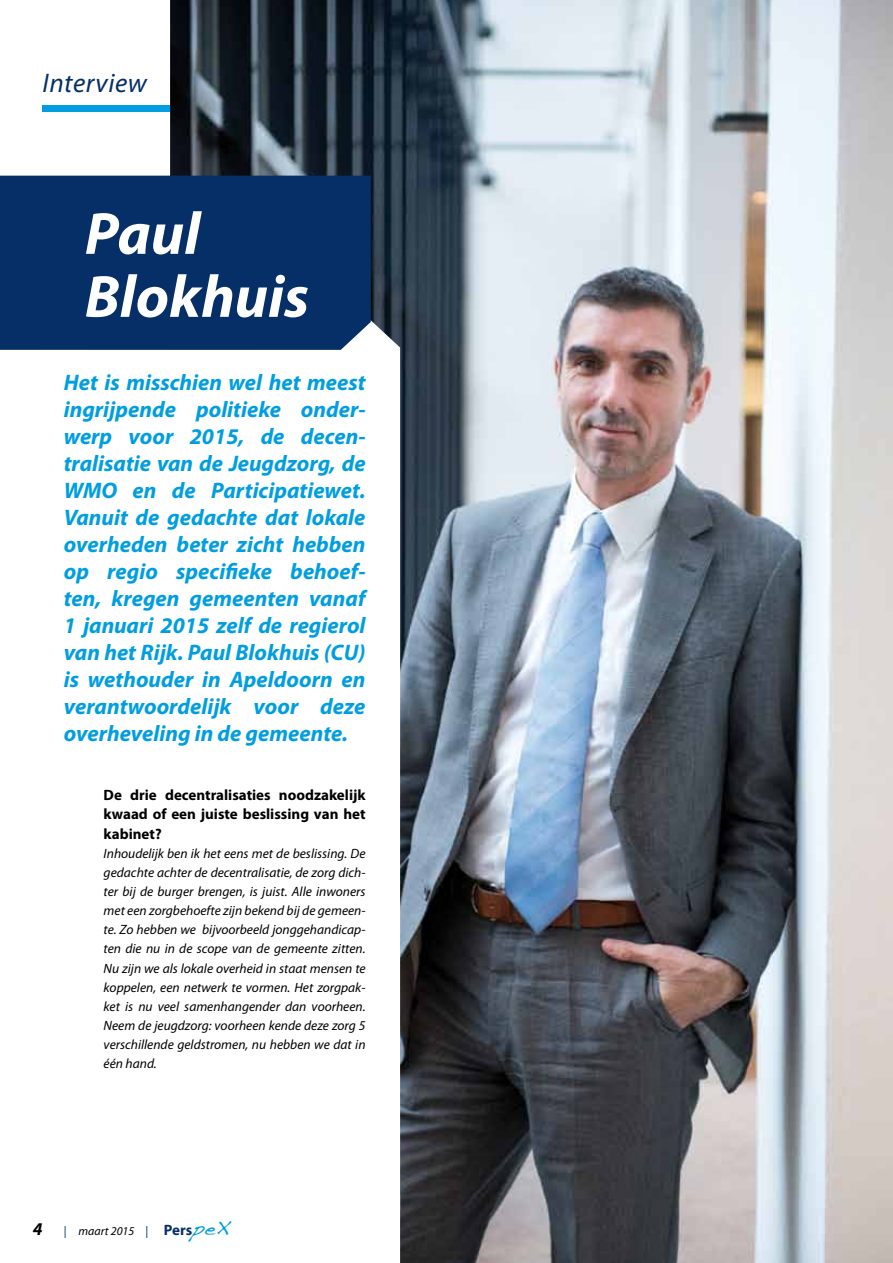
<style>
.page{position:relative;width:893px;height:1263px;background:#fff}
.page>*{position:absolute;margin:0;border:0;box-sizing:border-box;transform-origin:0 0}
.t1{font:italic 700 60px/63px "Myriad Pro";color:#fff}
.t2{font:italic 27px "Myriad Pro";letter-spacing:.02em;color:#052f66}
.t3{font:italic 700 22.5px/27px "Myriad Pro";color:#009ee0;text-align:justify}
.t4{font:700 15px/19.2px "Myriad Pro";color:#000;text-align:justify}
.t5{font:italic 13.5px/19.2px "Myriad Pro";color:#000;text-align:justify}
.t6{font:italic 12px "Myriad Pro";color:#000}
.s1{font-weight:700;font-size:18px}
.s2{font-style:normal;color:#052f66}
.s3{font-weight:700;font-style:normal;font-size:15px;color:#052f66}
.s4{font-family:"Dakota";font-style:normal;font-size:19.5px;color:#009ee0}
</style>
<div class="page">
<img style="left:170px;top:0;width:723px;height:1263px">
<svg style="left:170px;top:320px;width:230px;height:890px"></svg>
<div style="left:43px;top:105px;width:127px;height:6px;background:#009ee0"></div>
<div style="left:0;top:176px;width:371px;height:174px;background:#052f66"></div>
<h2 class="t2" style="left:43px;top:67px;width:106px">Interview</h2>
<h1 class="t1" style="left:85px;top:200px;width:226px">Paul<br>Blokhuis</h1>
<p class="t3" style="left:64px;top:368px;width:303px">Het is misschien wel het meest ingrijpende politieke onder&shy;werp voor 2015, de decen&shy;tralisatie van de Jeugdzorg, de WMO en de Participatiewet.<br>Vanuit de gedachte dat lokale overheden beter zicht hebben op regio specifieke behoef&shy;ten, kregen gemeenten vanaf 1 januari 2015 zelf de regierol van het Rijk. Paul Blokhuis (CU) is wethouder in Apeldoorn en verantwoordelijk voor deze overheveling in de gemeente.</p>
<p class="t4" style="left:104px;top:785px;width:263px">De drie decentralisaties noodzakelijk kwaad of een juiste beslissing van het kabinet?</p>
<p class="t5" style="left:104px;top:843px;width:263px">Inhoudelijk ben ik het eens met de beslissing. De gedachte achter de decentralisatie, de zorg dich&shy;ter bij de burger brengen, is juist. Alle inwoners met een zorgbehoefte zijn bekend bij de gemeen&shy;te. Zo hebben we bijvoorbeeld jonggehandicap&shy;ten die nu in de scope van de gemeente zitten.<br>Nu zijn we als lokale overheid in staat mensen te koppelen, een netwerk te vormen. Het zorgpak&shy;ket is nu veel samenhangender dan voorheen.<br>Neem de jeugdzorg: voorheen kende deze zorg 5 verschillende geldstromen, nu hebben we dat in één hand.</p>
<p class="t6" style="left:33px;top:1223px;width:199px"><span class="s1">4</span> <span class="s2">|</span> maart 2015 <span class="s2">|</span> <span class="s3">Pers</span><span class="s4">peX</span></p>
</div>
